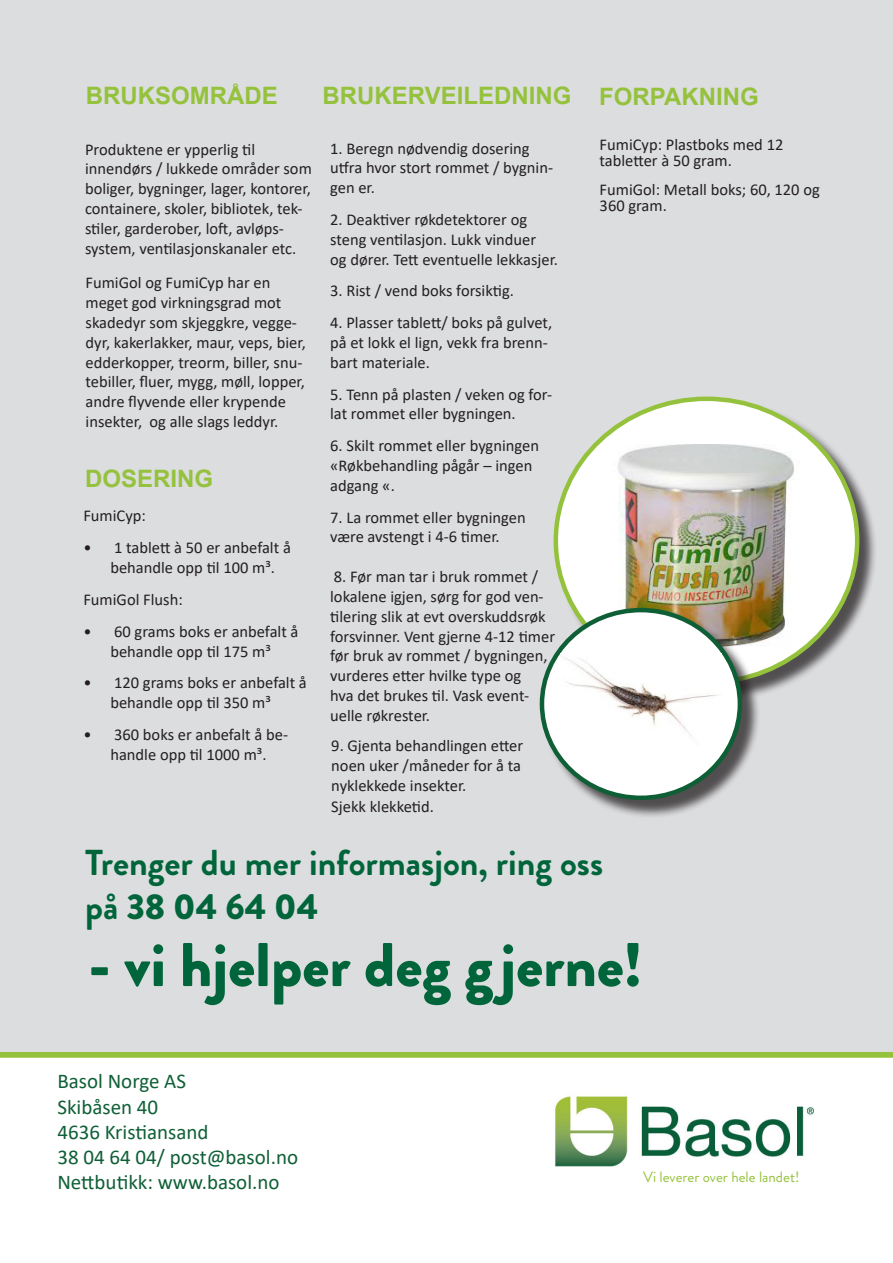
<style>
.page{position:relative;width:893px;height:1263px;background:#fff}
.page>*{position:absolute;margin:0;border:0;box-sizing:border-box;transform-origin:0 0}
.t1{font:900 61.5px "Brandon Grotesque";color:#00653a}
.t2{font:700 36px/43.2px "Brandon Grotesque";color:#00653a}
.t3{font:700 24px "Arial";color:#95c23c}
.t4{font:21px "Calibri";color:#0f5f36}
.t5{font:16.5px/19.8px "Calibri";color:#231f20}
.t6{font:15px "Brandon Grotesque";color:#95c23c}
.s1{font-weight:900}
</style>
<div class="page">
<svg style="left:0;top:1051px;width:893px;height:7px;background:#a2c85a"></svg>
<div style="left:0;top:0;width:893px;height:1051px;background:#dcdddf"></div>
<img style="left:555px;top:1096px;width:258px;height:71px">
<div style="left:556px;top:399px;width:322px;height:304px;background:#231f20;opacity:.75"></div>
<div style="left:556px;top:399px;width:301px;height:283px;background:#fff;border-radius:50%"></div>
<img style="left:617px;top:444px;width:177px;height:199px">
<div style="left:542px;top:610px;width:219px;height:208px;background:#231f20;opacity:.75"></div>
<div style="left:542px;top:610px;width:198px;height:188px;background:#fff;border-radius:50%"></div>
<div style="left:540px;top:608px;width:202px;height:192px;border:4px solid #0f5f36;border-radius:50%"></div>
<img style="left:562px;top:657px;width:155px;height:80px">
<p class="t3" style="left:86px;top:78px;width:193px">BRUKSOMRÅDE</p>
<p class="t3" style="left:322px;top:78px;width:250px">BRUKERVEILEDNING</p>
<p class="t5" style="left:85px;top:139px;width:228px">Produktene er ypperlig til innendørs / lukkede områder som boliger, bygninger, lager, kontorer, containere, skoler, bibliotek, tek&shy;stiler, garderober, loft, avløps&shy;system, ventilasjonskanaler etc.</p>
<p class="t5" style="left:86px;top:273px;width:222px">FumiGol og FumiCyp har en meget god virkningsgrad mot skadedyr som skjeggkre, vegge&shy;dyr, kakerlakker, maur, veps, bier, edderkopper, treorm, biller, snu&shy;tebiller, fluer, mygg, møll, lopper, andre flyvende eller krypende insekter, og alle slags leddyr.</p>
<p class="t3" style="left:85px;top:462px;width:130px">DOSERING</p>
<p class="t5" style="left:83px;top:506px;width:64px">FumiCyp:</p>
<p class="t5" style="left:110px;top:537px;width:182px;text-indent:-27px">• 1 tablett à 50 er anbefalt å behandle opp til 100 m³.</p>
<p class="t5" style="left:83px;top:589px;width:101px">FumiGol Flush:</p>
<p class="t5" style="left:83px;top:621px;width:217px;text-align:center">• 60 grams boks er anbefalt å behandle opp til 175 m³</p>
<p class="t5" style="left:83px;top:672px;width:225px;text-align:center">• 120 grams boks er anbefalt å behandle opp til 350 m³</p>
<p class="t5" style="left:83px;top:724px;width:206px;text-align:center">• 360 boks er anbefalt å be&shy;handle opp til 1000 m³.</p>
<p class="t5" style="left:330px;top:138px;width:224px">1. Beregn nødvendig dosering utfra hvor stort rommet / bygnin&shy;gen er.</p>
<p class="t5" style="left:330px;top:209px;width:229px">2. Deaktiver røkdetektorer og steng ventilasjon. Lukk vinduer<br>og dører. Tett eventuelle lekkasjer.</p>
<p class="t5" style="left:330px;top:281px;width:185px">3. Rist / vend boks forsiktig.</p>
<p class="t5" style="left:330px;top:312px;width:223px">4. Plasser tablett/ boks på gulvet, på et lokk el lign, vekk fra brenn&shy;bart materiale.</p>
<p class="t5" style="left:330px;top:384px;width:224px">5. Tenn på plasten / veken og for&shy;lat rommet eller bygningen.</p>
<p class="t5" style="left:330px;top:435px;width:210px">6. Skilt rommet eller bygningen «Røkbehandling pågår – ingen adgang «.</p>
<p class="t5" style="left:330px;top:507px;width:197px">7. La rommet eller bygningen være avstengt i 4-6 timer.</p>
<p class="t5" style="left:330px;top:566px;width:226px">8. Før man tar i bruk rommet / lokalene igjen, sørg for god ven&shy;tilering slik at evt overskuddsrøk forsvinner. Vent gjerne 4-12 timer før bruk av rommet / bygningen, vurderes etter hvilke type og<br>hva det brukes til. Vask event&shy;uelle røkrester.</p>
<p class="t5" style="left:331px;top:735px;width:193px">9. Gjenta behandlingen etter noen uker /måneder for å ta</p>
<p class="t5" style="left:331px;top:775px;width:136px">nyklekkede insekter.</p>
<p class="t5" style="left:331px;top:796px;width:104px">Sjekk klekketid.</p>
<p class="t3" style="left:599px;top:79px;width:161px">FORPAKNING</p>
<p class="t5" style="left:600px;top:135px;width:185px;line-height:16.5px">FumiCyp: Plastboks med 12 tabletter à 50 gram.</p>
<p class="t5" style="left:600px;top:180px;width:222px;line-height:16.5px">FumiGol: Metall boks; 60, 120 og<br>360 gram.</p>
<p class="t2" style="left:85px;top:842px;width:520px">Trenger du mer informasjon, ring oss på <span class="s1">38 04 64 04</span></p>
<p class="t1" style="left:89px;top:921px;width:555px">- vi hjelper deg g jerne!</p>
<p class="t4" style="left:57px;top:1067px;width:130px">Basol Norge AS</p>
<p class="t4" style="left:57px;top:1092px;width:102px">Skibåsen 40</p>
<p class="t4" style="left:57px;top:1117px;width:153px">4636 Kristiansand</p>
<p class="t4" style="left:57px;top:1142px;width:242px">38 04 64 04/ post@basol.no</p>
<p class="t4" style="left:57px;top:1168px;width:224px">Nettbutikk: www.basol.no</p>
<p class="t6" style="left:643px;top:1166px;width:158px">Vi leverer over hele landet!</p>
</div>
